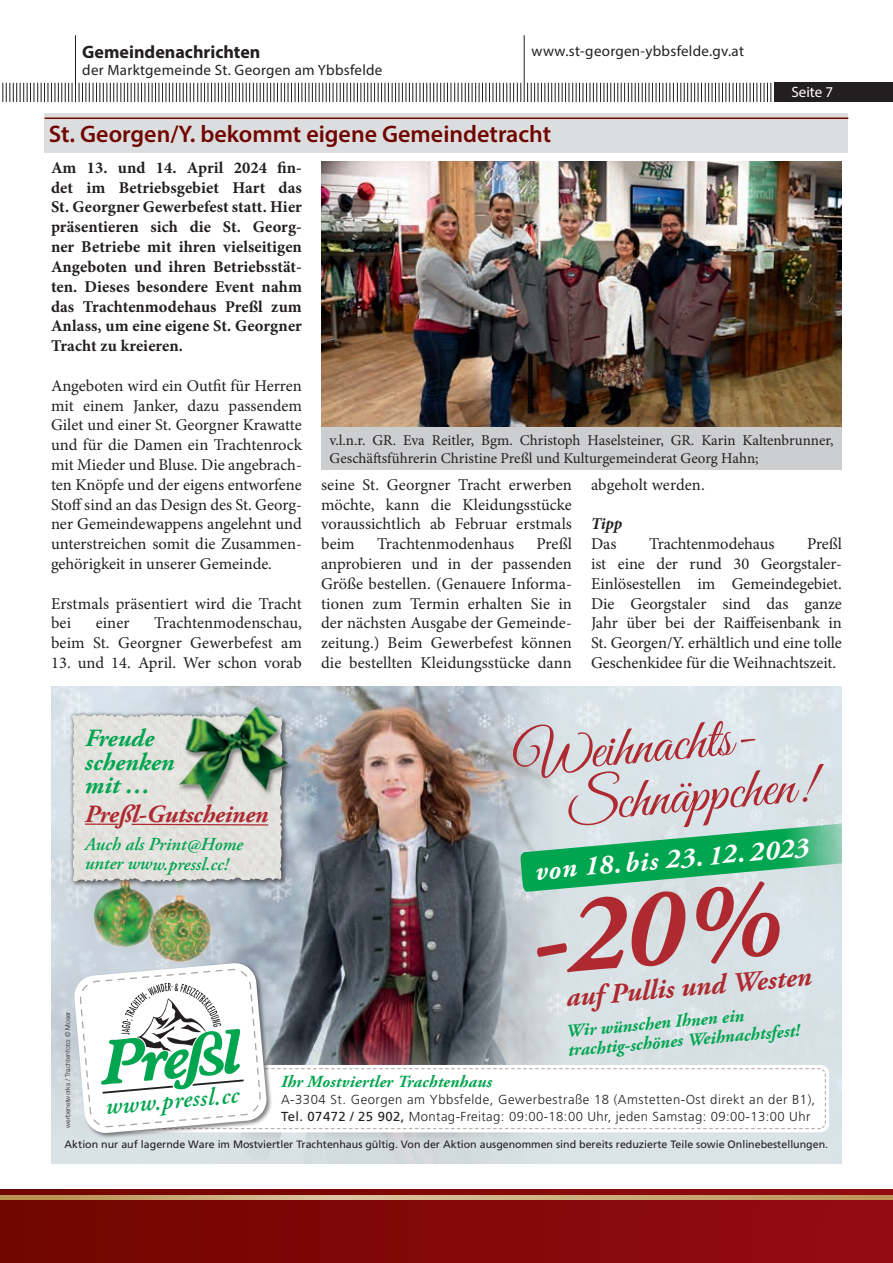
<style>
.page{position:relative;width:893px;height:1263px;background:#fff}
.page>*{position:absolute;margin:0;border:0;box-sizing:border-box;transform-origin:0 0}
.t1{font:italic 700 112.05px "Adobe Garamond Pro";color:#ae2a30}
.t2{font:57.45px/52.8px "Great Vibes";color:#ae2a30}
.t3{font:italic 700 27.75px "Adobe Garamond Pro";color:#ae2a30}
.t4{font:italic 700 27.6px "Adobe Garamond Pro";color:#fff}
.t5{font:italic 700 24.75px/23.5px "Adobe Garamond Pro";color:#00a54f}
.t6{font:italic 700 24.75px "Adobe Garamond Pro";letter-spacing:-.01em;color:#ae2a30}
.t7{font:italic 600 24.6px "Adobe Garamond Pro";color:#00a54f}
.t8{font:600 24px "Myriad Pro";color:#700600}
.t9{font:italic 600 18.3px/19.6px "Adobe Garamond Pro";color:#00a54f}
.t10{font:italic 700 18px/19.5px "Adobe Garamond Pro";color:#00a54f}
.t11{font:700 18px "Myriad Pro";color:#231f20}
.t12{font:italic 700 16.95px "Adobe Garamond Pro";letter-spacing:.01em;color:#00a54f}
.t13{font:16.5px/19.8px "Minion Pro";color:#231f20;text-align:justify}
.t14{font:700 16.5px/19.8px "Minion Pro";letter-spacing:.005em;color:#231f20;text-align:justify}
.t15{font:italic 700 16.5px "Minion Pro";color:#231f20}
.t16{font:15px/18px "Minion Pro";color:#231f20}
.t17{font:15px "Myriad Pro";letter-spacing:.02em;color:#231f20}
.t18{font:15px "Myriad Pro";color:#fff}
.t19{font:300 13.05px/17px "Frutiger";letter-spacing:.04em;color:#231f20}
.t20{font:10.65px "Frutiger";color:#231f20}
.t21{font:300 6.75px "Helvetica Neue LT Pro";color:#231f20}
.s1{font-weight:400}
</style>
<div class="page">
<hr style="left:524px;top:35px;width:1px;height:67px;background:#231f20">
<hr style="left:75px;top:35px;width:1px;height:67px;background:#231f20">
<svg style="left:79px;top:83px;width:442px;height:19px"></svg>
<svg style="left:2px;top:83px;width:71px;height:19px"></svg>
<svg style="left:527px;top:83px;width:244px;height:19px"></svg>
<div style="left:774px;top:83px;width:119px;height:19px;background:#231f20"></div>
<div style="left:0;top:1189px;width:893px;height:74px;background:linear-gradient(to right,#730a02,#961015)"></div>
<svg style="left:0;top:1195px;width:893px;height:4px;background:#c9aa79"></svg>
<img style="left:321px;top:161px;width:521px;height:267px">
<div style="left:45px;top:113px;width:803px;height:40px;background:#dcdddf"></div>
<hr style="left:45px;top:118px;width:803px;height:1px;background:#700600">
<div style="left:321px;top:428px;width:521px;height:42px;background:#cdced0"></div>
<img style="left:318px;top:687px;width:63px;height:275px">
<svg style="left:381px;top:687px;width:461px;height:476px;background:#bdbfc3"></svg>
<svg style="left:51px;top:687px;width:267px;height:332px;background:#bac4ce"></svg>
<div style="left:51px;top:1019px;width:787px;height:144px;background:#dbe4e6"></div>
<div style="left:73px;top:962px;width:200px;height:177px;background:#231f20;opacity:.55"></div>
<svg style="left:73px;top:962px;width:753px;height:172px"></svg>
<svg style="left:520px;top:822px;width:322px;height:70px;background:#65c195"></svg>
<img style="left:91px;top:889px;width:55px;height:67px">
<img style="left:146px;top:889px;width:74px;height:74px">
<div style="left:71px;top:713px;width:219px;height:176px;background:#231f20;opacity:.55"></div>
<svg style="left:68px;top:711px;width:218px;height:175px;background:#dbdad7"></svg>
<div style="left:176px;top:704px;width:118px;height:104px;background:#231f20;opacity:.55"></div>
<img style="left:172px;top:704px;width:121px;height:99px">
<p class="t11" style="left:82px;top:40px;width:180px">Gemeindenachrichten</p>
<p class="t17" style="left:532px;top:42px;width:214px">www.st-georgen-ybbsfelde.gv.at</p>
<p class="t17" style="left:82px;top:61px;width:302px">der Marktgemeinde St. Georgen am Ybbsfelde</p>
<h3 class="t8" style="left:49px;top:119px;width:504px">St. Georgen/Y. bekommt eigene Gemeindetracht</h3>
<p class="t18" style="left:791px;top:83px;width:43px">Seite 7</p>
<p class="t14" style="left:51px;top:157px;width:252px">Am 13. und 14. April 2024 fin&shy;det im Betriebsgebiet Hart das St. Georgner Gewerbefest statt. Hier präsentieren sich die St. Georg&shy;ner Betriebe mit ihren vielseitigen Angeboten und ihren Betriebsstät&shy;ten. Dieses besondere Event nahm das Trachtenmodehaus Preßl zum Anlass, um eine eigene St. Georgner Tracht zu kreieren.</p>
<p class="t13" style="left:51px;top:376px;width:252px">Angeboten wird ein Outfit für Herren mit einem Janker, dazu passendem Gilet und einer St. Georgner Krawatte und für die Damen ein Trachtenrock mit Mieder und Bluse. Die angebrach&shy;ten Knöpfe und der eigens entworfene Stoff sind an das Design des St. Georg&shy;ner Gemeindewappens angelehnt und unterstreichen somit die Zusammen&shy;gehörigkeit in unserer Gemeinde.</p>
<p class="t13" style="left:51px;top:593px;width:252px">Erstmals präsentiert wird die Tracht bei</p>
<p class="t13" style="left:51px;top:613px;width:252px;text-align:right">Trachtenmodenschau,<br>beim St. Georgner Gewerbefest am</p>
<p class="t13" style="left:51px;top:653px;width:252px">13. und 14. April. Wer schon vorab</p>
<p class="t13" style="left:96px;top:613px;width:35px">einer</p>
<h3 class="t5" style="left:85px;top:727px;width:91px">Freude schenken mit …</h3>
<h3 class="t6" style="left:85px;top:800px;width:185px">Preßl-Gutscheinen</h3>
<p class="t16" style="left:330px;top:432px;width:505px">v.l.n.r. GR. Eva Reitler, Bgm. Christoph Haselsteiner, GR. Karin Kaltenbrunner,<br>Geschäftsführerin Christine Preßl und Kulturgemeinderat Georg Hahn;</p>
<p class="t13" style="left:321px;top:475px;width:252px">seine St. Georgner Tracht erwerben möchte, kann die Kleidungsstücke voraussichtlich ab Februar erstmals beim</p>
<p class="t13" style="left:321px;top:534px;width:252px;text-indent:215px">Preßl anprobieren und in der passenden Größe bestellen. (Genauere Informa&shy;tionen zum Termin erhalten Sie in der nächsten Ausgabe der Gemeinde&shy;zeitung.) Beim Gewerbefest können die bestellten Kleidungsstücke dann</p>
<p class="t13" style="left:377px;top:534px;width:139px">Trachtenmodenhaus</p>
<p class="t13" style="left:591px;top:475px;width:115px">abgeholt werden.</p>
<p class="t15" style="left:591px;top:512px;width:33px">Tipp</p>
<p class="t13" style="left:591px;top:534px;width:27px">Das</p>
<p class="t13" style="left:649px;top:534px;width:127px">Trachtenmodehaus</p>
<p class="t13" style="left:591px;top:534px;width:252px;text-indent:216px">Preßl ist eine der rund 30 Georgstaler-Einlösestellen im Gemeindegebiet.<br>Die Georgstaler sind das ganze Jahr über bei der Raiffeisenbank in St. Georgen/Y. erhältlich und eine tolle Geschenkidee für die Weihnachtszeit.</p>
<h2 class="t2" style="left:561px;top:730px;width:249px;text-indent:-49px;rotate:-5deg">Weihnachts-<br>Schnäppchen!</h2>
<p class="t9" style="left:85px;top:835px;width:160px">Auch als Print@Home unter www.pressl.cc!</p>
<p class="t21" style="left:64px;top:1127px;width:118px;rotate:-90deg">werbenetworks / Trachtenfoto: © Moser</p>
<h3 class="t7" style="left:104px;top:1092px;width:136px;rotate:-5deg">www.pressl.cc</h3>
<p class="t12" style="left:281px;top:1072px;width:212px">Ihr Mostviertler Trachtenhaus</p>
<h3 class="t4" style="left:534px;top:855px;width:276px;rotate:-5deg">von 18.bis 23. 12. 2023</h3>
<h1 class="t1" style="left:525px;top:875px;width:253px;rotate:-5deg">-20%</h1>
<h3 class="t3" style="left:565px;top:982px;width:248px;rotate:-5deg">auf Pullis und Westen</h3>
<p class="t10" style="left:565px;top:1021px;width:234px;rotate:-5deg">Wir wünschen Ihnen ein trachtig-schönes Weihnachtsfest!</p>
<p class="t19" style="left:281px;top:1091px;width:535px">A-3304 St. Georgen am Ybbsfelde, Gewerbestraße 18 (Amstetten-Ost direkt an der B1),<br><span class="s1">Tel. 07472 / 25 902,</span> Montag-Freitag: 09:00-18:00 Uhr, jeden Samstag: 09:00-13:00 Uhr</p>
<p class="t20" style="left:65px;top:1138px;width:765px">Aktion nur auf lagernde Ware im Mostviertler Trachtenhaus gültig. Von der Aktion ausgenommen sind bereits reduzierte Teile sowie Onlinebestellungen.</p>
</div>
